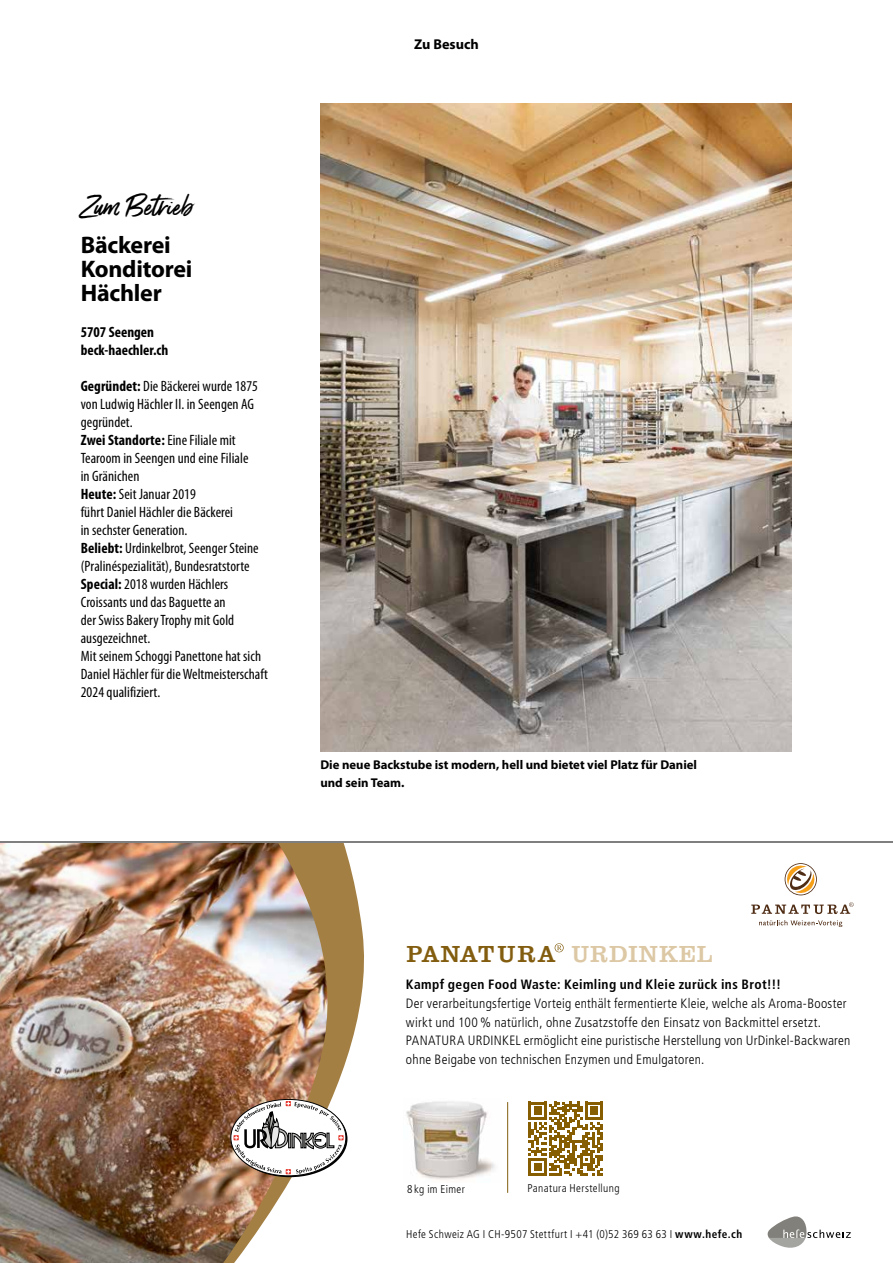
<style>
.page{position:relative;width:893px;height:1263px;background:#fff}
.page>*{position:absolute;margin:0;border:0;box-sizing:border-box;transform-origin:0 0}
.t1{font:28.5px "Gotcha";color:#000}
.t2{font:700 24px/24px "Myriad Pro";letter-spacing:-.01em;color:#000}
.t3{font:24px "Clarendon URW";letter-spacing:.04em;color:#835d0f}
.t4{font:condensed 15px/18px "Myriad Pro";letter-spacing:.005em;color:#000}
.t5{font:700 condensed 15px/18px "Myriad Pro";color:#000}
.t6{font:700 14.25px "Myriad Pro";color:#000}
.t7{font:300 condensed 13.5px/18.8px "Frutiger LT Std";letter-spacing:.02em;color:#000}
.t8{font:700 condensed 13.5px "Frutiger LT Std";letter-spacing:.03em;color:#000}
.t9{font:700 12.75px/18px "Myriad Pro";color:#000}
.t10{font:300 condensed 11.25px "Frutiger LT Std";letter-spacing:.03em;color:#000}
.s1{font-weight:700}
.s2{color:#ddc8a5}
</style>
<div class="page">
<svg style="left:785px;top:863px;width:32px;height:32px"></svg>
<svg style="left:751px;top:902px;width:103px;height:12px"></svg>
<svg style="left:759px;top:920px;width:83px;height:7px"></svg>
<svg style="left:768px;top:1216px;width:83px;height:32px"></svg>
<svg style="left:555px;top:943px;width:9px;height:9px"></svg>
<img style="left:406px;top:1101px;width:89px;height:80px">
<hr style="left:507px;top:1102px;width:1px;height:91px;background:#835d0f">
<svg style="left:529px;top:1102px;width:74px;height:74px"></svg>
<img style="left:0;top:843px;width:198px;height:420px">
<img style="left:198px;top:843px;width:166px;height:420px">
<svg style="left:234px;top:1101px;width:110px;height:73px"></svg>
<div style="left:288px;top:1133px;width:3px;height:15px;border:1px solid #000"></div>
<img style="left:320px;top:103px;width:472px;height:648px">
<hr style="left:0;top:842px;width:893px;height:1px;background:#000">
<p class="t6" style="left:414px;top:35px;width:66px">Zu Besuch</p>
<h1 class="t1" style="left:81px;top:187px;width:113px">Zum Betrieb</h1>
<h2 class="t2" style="left:81px;top:232px;width:113px">Bäckerei<br>Konditorei<br>Hächler</h2>
<p class="t5" style="left:81px;top:323px;width:89px">5707 Seengen beck-haechler.ch</p>
<p class="t4" style="left:81px;top:377px;width:189px"><span class="s1">Gegründet:</span> Die Bäckerei wurde 1875 von Ludwig Hächler II. in Seengen AG gegründet.<br><span class="s1">Zwei Standorte:</span> Eine Filiale mit<br>Tearoom in Seengen und eine Filiale<br>in Gränichen<br><span class="s1">Heute:</span> Seit Januar 2019<br>führt Daniel Hächler die Bäckerei<br>in sechster Generation.<br><span class="s1">Beliebt:</span> Urdinkelbrot, Seenger Steine (Pralinéspezialität), Bundesratstorte<br><span class="s1">Special:</span> 2018 wurden Hächlers<br>Croissants und das Baguette an<br>der Swiss Bakery Trophy mit Gold ausgezeichnet.<br>Mit seinem Schoggi Panettone hat sich<br>Daniel Hächler für die Weltmeisterschaft<br>2024 qualifiziert.</p>
<p class="t9" style="left:320px;top:755px;width:378px">Die neue Backstube ist modern, hell und bietet viel Platz für Daniel und sein Team.</p>
<h2 class="t3" style="left:406px;top:936px;width:308px">PANATURA <span class="s2">URDINKEL</span></h2>
<p class="t8" style="left:406px;top:976px;width:377px">Kampf gegen Food Waste: Keimling und Kleie zurück ins Brot!!!</p>
<p class="t7" style="left:406px;top:994px;width:446px">Der verarbeitungsfertige Vorteig enthält fermentierte Kleie, welche als Aroma-Booster wirkt und 100 % natürlich, ohne Zusatzstoffe den Einsatz von Backmittel ersetzt.<br>PANATURA URDINKEL ermöglicht eine puristische Herstellung von UrDinkel-Backwaren ohne Beigabe von technischen Enzymen und Emulgatoren.</p>
<p class="t10" style="left:407px;top:1182px;width:59px">8 kg im Eimer</p>
<p class="t10" style="left:527px;top:1182px;width:94px">Panatura Herstellung</p>
<p class="t10" style="left:406px;top:1228px;width:338px">Hefe Schweiz AG I CH-9507 Stettfurt I +41 (0)52 369 63 63 I <span class="s1">www.hefe.ch</span></p>
</div>
